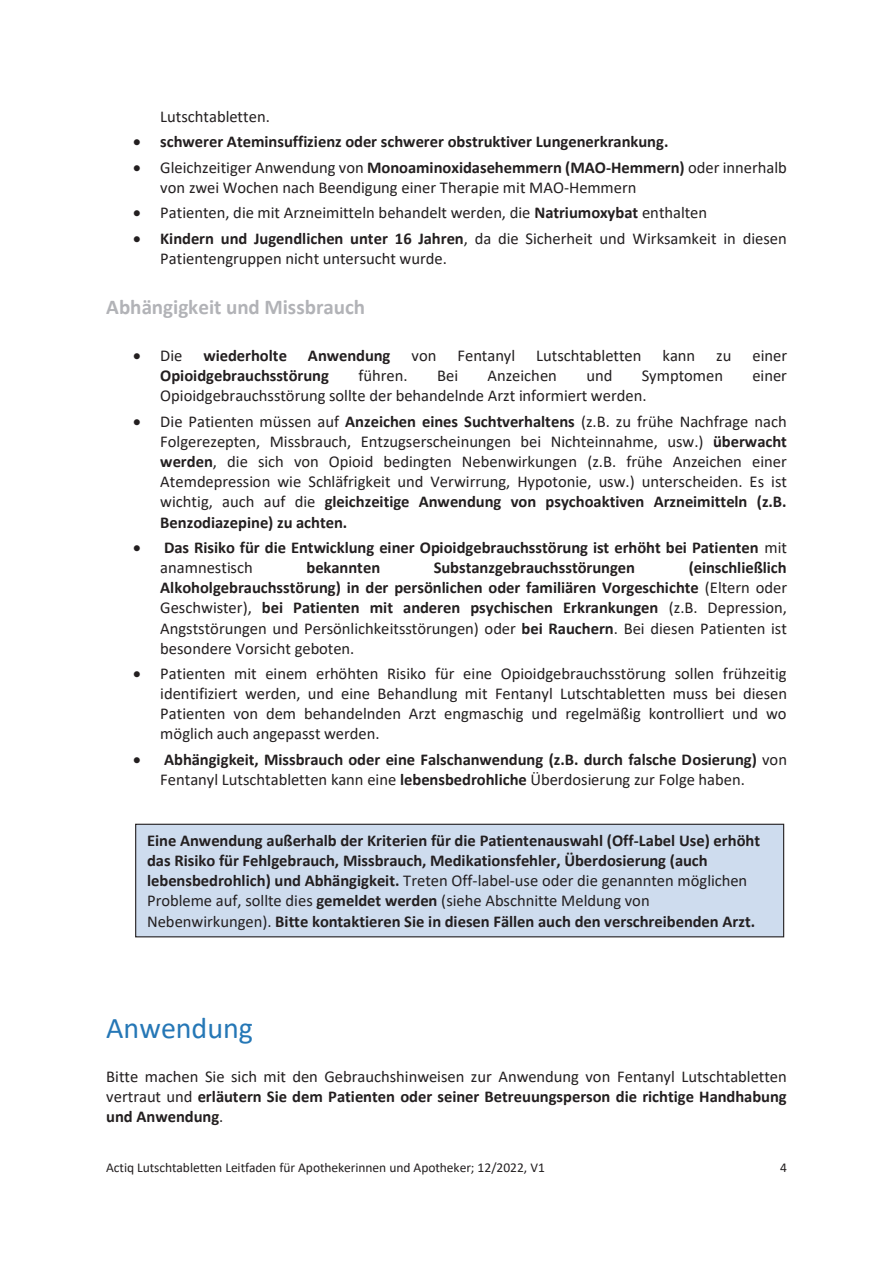
<style>
.page{position:relative;width:893px;height:1263px;background:#fff}
.page>*{position:absolute;margin:0;border:0;box-sizing:border-box;transform-origin:0 0}
.t1{font:30px "Calibri";color:#2577b6}
.t2{font:700 21px "Calibri";color:#b2b3b7}
.t3{font:16.5px/20.1px "Calibri";color:#231f20;text-align:justify}
.t4{font:700 16.5px/20.1px "Calibri";letter-spacing:-.005em;color:#231f20}
.t5{font:13.5px "Calibri";letter-spacing:-.005em;color:#231f20}
.s1{font-weight:700}
.s2{font-weight:400}
</style>
<div class="page">
<div style="left:136px;top:824px;width:648px;height:113px;background:#cedcee"></div>
<div style="left:135px;top:824px;width:649px;height:113px;border:1px solid #231f20"></div>
<p class="t3" style="left:160px;top:106px;width:111px">Lutschtabletten.</p>
<p class="t4" style="left:133px;top:132px;width:537px">• schwerer Ateminsuffizienz oder schwerer obstruktiver Lungenerkrankung.</p>
<p class="t3" style="left:160px;top:157px;width:628px;text-indent:-27px">• Gleichzeitiger Anwendung von <span class="s1">Monoaminoxidasehemmern (MAO-Hemmern)</span> oder innerhalb von zwei Wochen nach Beendigung einer Therapie mit MAO-Hemmern</p>
<p class="t3" style="left:133px;top:202px;width:575px">• Patienten, die mit Arzneimitteln behandelt werden, die <span class="s1">Natriumoxybat</span> enthalten</p>
<p class="t3" style="left:160px;top:228px;width:628px;text-indent:-27px">• <span class="s1">Kindern und Jugendlichen unter 16 Jahren</span>, da die Sicherheit und Wirksamkeit in diesen<br>Patientengruppen nicht untersucht wurde.</p>
<p class="t2" style="left:106px;top:292px;width:260px">Abhängigkeit und Missbrauch</p>
<p class="t3" style="left:133px;top:345px;width:51px">• Die</p>
<p class="t4" style="left:203px;top:345px;width:85px">wiederholte</p>
<p class="t4" style="left:308px;top:345px;width:84px">Anwendung</p>
<p class="t3" style="left:412px;top:345px;width:27px">von</p>
<p class="t3" style="left:457px;top:345px;width:59px">Fentanyl</p>
<p class="t3" style="left:536px;top:345px;width:107px">Lutschtabletten</p>
<p class="t3" style="left:662px;top:345px;width:34px">kann</p>
<p class="t3" style="left:716px;top:345px;width:17px">zu</p>
<p class="t3" style="left:752px;top:345px;width:36px">einer</p>
<p class="t4" style="left:160px;top:365px;width:170px">Opioidgebrauchsstörung</p>
<p class="t3" style="left:359px;top:365px;width:51px">führen.</p>
<p class="t3" style="left:437px;top:365px;width:23px">Bei</p>
<p class="t3" style="left:488px;top:365px;width:71px">Anzeichen</p>
<p class="t3" style="left:586px;top:365px;width:27px">und</p>
<p class="t3" style="left:642px;top:365px;width:83px">Symptomen</p>
<p class="t3" style="left:752px;top:365px;width:36px">einer</p>
<p class="t3" style="left:160px;top:385px;width:488px">Opioidgebrauchsstörung sollte der behandelnde Arzt informiert werden.</p>
<p class="t3" style="left:160px;top:411px;width:628px;text-indent:-27px">• Die Patienten müssen auf <span class="s1">Anzeichen eines Suchtverhaltens</span> (z.B. zu frühe Nachfrage nach Folgerezepten, Missbrauch, Entzugserscheinungen bei Nichteinnahme, usw.) <span class="s1">überwacht werden</span>, die sich von Opioid bedingten Nebenwirkungen (z.B. frühe Anzeichen einer Atemdepression wie Schläfrigkeit und Verwirrung, Hypotonie, usw.) unterscheiden. Es ist wichtig, auch auf die <span class="s1">gleichzeitige Anwendung von psychoaktiven Arzneimitteln (z.B.<br>Benzodiazepine) zu achten.</span></p>
<p class="t4" style="left:160px;top:537px;width:628px;text-indent:-27px">• Das Risiko für die Entwicklung einer Opioidgebrauchsstörung ist erhöht bei Patienten <span class="s2">mit anamnestisch</span></p>
<p class="t4" style="left:160px;top:557px;width:628px;text-align:justify;text-indent:528px">(einschließlich Alkoholgebrauchsstörung) in der persönlichen oder familiären Vorgeschichte <span class="s2">(Eltern oder Geschwister),</span> bei Patienten mit anderen psychischen Erkrankungen <span class="s2">(z.B. Depression, Angststörungen und Persönlichkeitsstörungen) oder</span> bei Rauchern<span class="s2">. Bei diesen Patienten ist besondere Vorsicht geboten.</span></p>
<p class="t3" style="left:160px;top:663px;width:628px;text-indent:-27px">• Patienten mit einem erhöhten Risiko für eine Opioidgebrauchsstörung sollen frühzeitig identifiziert werden, und eine Behandlung mit Fentanyl Lutschtabletten muss bei diesen Patienten von dem behandelnden Arzt engmaschig und regelmäßig kontrolliert und wo möglich auch angepasst werden.</p>
<p class="t4" style="left:160px;top:749px;width:628px;text-indent:-27px">• Abhängigkeit, Missbrauch oder eine Falschanwendung (z.B. durch falsche Dosierung) <span class="s2">von<br>Fentanyl Lutschtabletten kann eine</span> lebensbedrohliche <span class="s2">Überdosierung zur Folge haben.</span></p>
<p class="t4" style="left:306px;top:557px;width:75px">bekannten</p>
<p class="t4" style="left:434px;top:557px;width:203px">Substanzgebrauchsstörungen</p>
<p class="t4" style="left:147px;top:830px;width:614px">Eine Anwendung außerhalb der Kriterien für die Patientenauswahl (Off-Label Use) erhöht das Risiko für Fehlgebrauch, Missbrauch, Medikationsfehler, Überdosierung (auch lebensbedrohlich) und Abhängigkeit. <span class="s2">Treten Off-label-use oder die genannten möglichen Probleme auf, sollte dies</span> gemeldet werden <span class="s2">(siehe Abschnitte Meldung von Nebenwirkungen).</span> Bitte kontaktieren Sie in diesen Fällen auch den verschreibenden Arzt.</p>
<h1 class="t1" style="left:106px;top:1007px;width:148px">Anwendung</h1>
<p class="t3" style="left:106px;top:1066px;width:682px">Bitte machen Sie sich mit den Gebrauchshinweisen zur Anwendung von Fentanyl Lutschtabletten vertraut und <span class="s1">erläutern Sie dem Patienten oder seiner Betreuungsperson die richtige Handhabung und Anwendung</span>.</p>
<p class="t5" style="left:106px;top:1158px;width:440px">Actiq Lutschtabletten Leitfaden für Apothekerinnen und Apotheker; 12/2022, V1</p>
<p class="t5" style="left:780px;top:1158px;width:8px">4</p>
</div>
